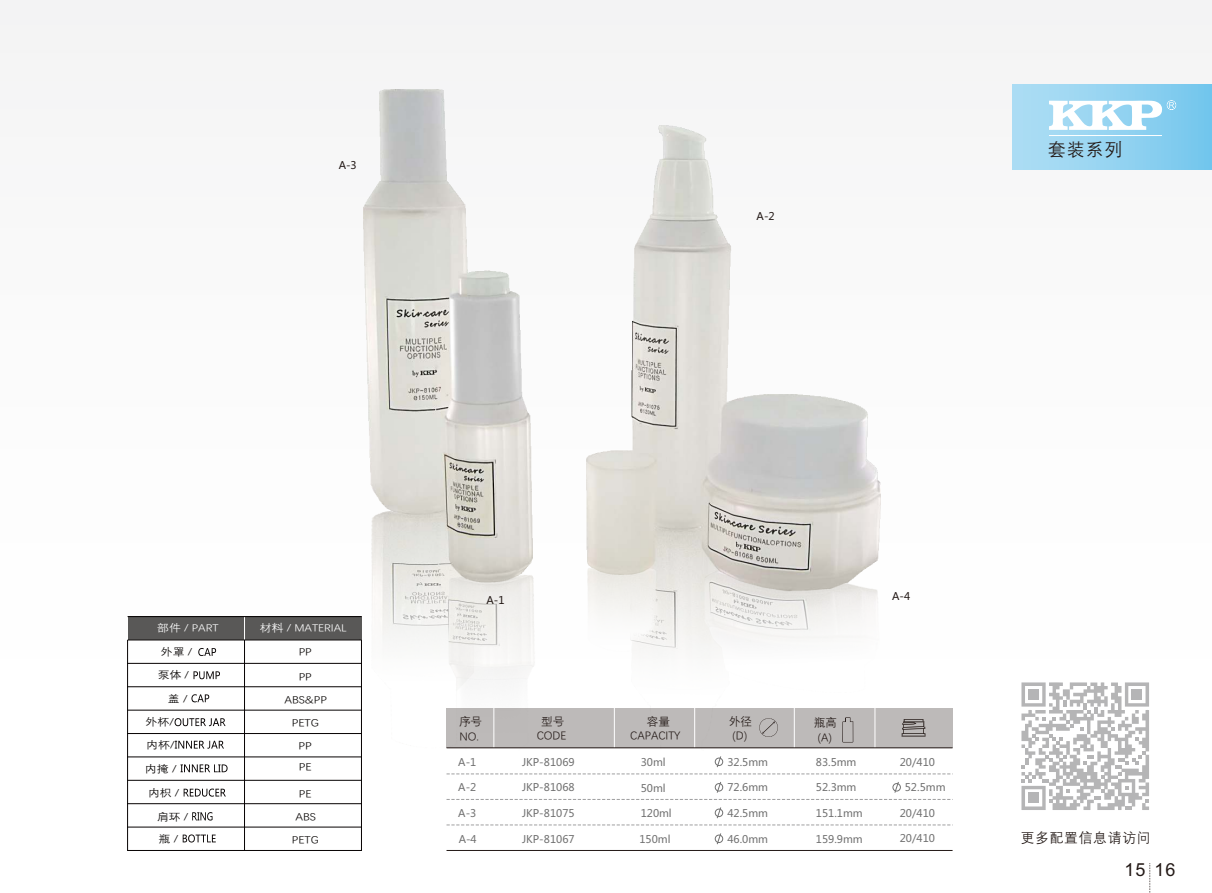
<style>
.page{position:relative;width:1212px;height:893px;background:#fff}
.page>*{position:absolute;margin:0;border:0;box-sizing:border-box;transform-origin:0 0}
.t1{font:18px "Dengxian";color:#231916}
.t2{font:18px "Arial";color:#231916}
.t3{font:13.8px "Dengxian";letter-spacing:.055em;color:#231916}
.t4{font:11.55px/14.7px "Dengxian";color:#231916;text-align:center}
.t5{font:10.5px "Microsoft Ya Hei";color:#717171}
.t6{font:10.5px "Dengxian";color:#070403;scale:1.14 1}
.t7{font:10.5px "Microsoft Ya Hei";color:#231916}
.t8{font:10.5px/21.6px "Dengxian";color:#070403;scale:1.16 1}
.t9{font:10.35px "Dengxian";color:#fff;scale:1.14 1}
.t10{font:10.35px "Dengxian";letter-spacing:.01em;color:#070403;scale:1.14 1}
.t11{font:10.35px "Dengxian";letter-spacing:.01em;color:#070403;scale:1.16 1}
</style>
<div class="page">
<div style="left:128px;top:617px;width:233px;height:23px;background:#595857"></div>
<hr style="left:127px;top:640px;width:1px;height:210px;background:#060202">
<hr style="left:361px;top:640px;width:1px;height:210px;background:#060202">
<hr style="left:128px;top:663px;width:233px;height:1px;background:#060202">
<hr style="left:244px;top:640px;width:1px;height:210px;background:#060202">
<svg style="left:183px;top:834px;width:33px;height:8px"></svg>
<svg style="left:184px;top:788px;width:42px;height:9px"></svg>
<svg style="left:244px;top:617px;width:1px;height:23px"></svg>
<hr style="left:128px;top:616px;width:233px;height:1px;background:#060202">
<svg style="left:191px;top:694px;width:18px;height:8px"></svg>
<svg style="left:193px;top:671px;width:27px;height:8px"></svg>
<svg style="left:198px;top:648px;width:18px;height:8px"></svg>
<hr style="left:128px;top:640px;width:233px;height:1px;background:#060202">
<hr style="left:128px;top:686px;width:233px;height:1px;background:#060202">
<hr style="left:128px;top:780px;width:233px;height:1px;background:#060202">
<hr style="left:128px;top:803px;width:233px;height:1px;background:#060202">
<hr style="left:128px;top:850px;width:233px;height:1px;background:#060202">
<img style="left:363px;top:90px;width:518px;height:659px">
<svg style="left:175px;top:718px;width:51px;height:8px"></svg>
<svg style="left:175px;top:741px;width:49px;height:8px"></svg>
<svg style="left:181px;top:764px;width:47px;height:8px"></svg>
<hr style="left:128px;top:710px;width:233px;height:1px;background:#060202">
<hr style="left:128px;top:733px;width:233px;height:1px;background:#060202">
<hr style="left:128px;top:757px;width:233px;height:1px;background:#060202">
<hr style="left:128px;top:827px;width:233px;height:1px;background:#060202">
<svg style="left:192px;top:812px;width:20px;height:8px"></svg>
<div style="left:1012px;top:84px;width:200px;height:86px;background:linear-gradient(to right,#b1dff4,#75c7ed)"></div>
<svg style="left:1049px;top:100px;width:127px;height:30px"></svg>
<hr style="left:1049px;top:135px;width:113px;height:1px;background:#fff">
<div style="left:446px;top:708px;width:506px;height:40px;background:#bdbab9"></div>
<svg style="left:902px;top:719px;width:23px;height:17px"></svg>
<svg style="left:842px;top:717px;width:11px;height:25px"></svg>
<hr style="left:614px;top:708px;width:1px;height:40px;background:#fff">
<hr style="left:694px;top:708px;width:1px;height:40px;background:#fff">
<hr style="left:494px;top:708px;width:1px;height:40px;background:#fff">
<svg style="left:759px;top:718px;width:19px;height:19px"></svg>
<hr style="left:794px;top:708px;width:1px;height:40px;background:#fff">
<hr style="left:875px;top:708px;width:1px;height:40px;background:#fff">
<hr style="left:446px;top:747px;width:506px;height:1px;background:#231916">
<svg style="left:446px;top:774px;width:505px;height:1px"></svg>
<hr style="left:446px;top:850px;width:506px;height:1px;background:#231916">
<svg style="left:446px;top:825px;width:505px;height:1px"></svg>
<div style="left:715px;top:758px;width:8px;height:8px;border:1px solid #717171;border-radius:50%"></div>
<svg style="left:716px;top:756px;width:6px;height:12px"></svg>
<div style="left:715px;top:835px;width:8px;height:8px;border:1px solid #717171;border-radius:50%"></div>
<svg style="left:716px;top:833px;width:6px;height:12px"></svg>
<div style="left:715px;top:809px;width:8px;height:8px;border:1px solid #717171;border-radius:50%"></div>
<svg style="left:716px;top:807px;width:6px;height:12px"></svg>
<svg style="left:446px;top:782px;width:505px;height:18px"></svg>
<svg style="left:1021px;top:682px;width:128px;height:128px"></svg>
<svg style="left:1149px;top:863px;width:1px;height:30px"></svg>
<p class="t7" style="left:339px;top:161px;width:20px">A-3</p>
<p class="t7" style="left:757px;top:212px;width:20px">A-2</p>
<h1 class="t1" style="left:1048px;top:141px;width:76px">套装系列</h1>
<p class="t9" style="left:157px;top:623px;width:55px">部件 / PART</p>
<p class="t9" style="left:260px;top:623px;width:78px">材料 / MATERIAL</p>
<p class="t10" style="left:161px;top:647px;width:29px">外罩 /</p>
<p class="t10" style="left:158px;top:670px;width:29px">泵体 /</p>
<p class="t6" style="left:299px;top:646px;width:13px">PP</p>
<p class="t6" style="left:299px;top:671px;width:13px">PP</p>
<p class="t10" style="left:168px;top:693px;width:19px">盖 /</p>
<p class="t6" style="left:284px;top:694px;width:39px">ABS&amp;PP</p>
<p class="t11" style="left:146px;top:717px;width:26px">外杯/</p>
<p class="t8" style="left:292px;top:712px;width:25px">PETG</p>
<p class="t8" style="left:299px;top:735px;width:13px">PP<br>PE</p>
<p class="t11" style="left:146px;top:739px;width:26px">内杯/</p>
<p class="t11" style="left:145px;top:763px;width:29px">内掩 /</p>
<p class="t10" style="left:157px;top:811px;width:29px">肩环 /</p>
<p class="t6" style="left:295px;top:811px;width:19px">ABS</p>
<p class="t10" style="left:148px;top:787px;width:29px">内枳 /</p>
<p class="t6" style="left:299px;top:788px;width:13px">PE</p>
<p class="t10" style="left:159px;top:833px;width:19px">瓶 /</p>
<p class="t6" style="left:292px;top:834px;width:25px">PETG</p>
<p class="t7" style="left:486px;top:595px;width:20px">A-1</p>
<p class="t7" style="left:892px;top:591px;width:20px">A-4</p>
<p class="t4" style="left:459px;top:714px;width:25px;text-align:left">序号<br>NO.</p>
<p class="t4" style="left:537px;top:714px;width:31px">型号<br>CODE</p>
<p class="t4" style="left:630px;top:714px;width:52px">容量<br>CAPACITY</p>
<p class="t4" style="left:729px;top:714px;width:25px;text-align:left">外径(D)</p>
<p class="t4" style="left:814px;top:715px;width:25px">瓶⾼ (A)</p>
<p class="t5" style="left:727px;top:757px;width:42px">32.5mm</p>
<p class="t5" style="left:900px;top:757px;width:37px">20/410</p>
<p class="t5" style="left:522px;top:757px;width:54px">JKP-81069</p>
<p class="t5" style="left:641px;top:757px;width:26px">30ml</p>
<p class="t5" style="left:458px;top:757px;width:20px">A-1</p>
<p class="t5" style="left:816px;top:757px;width:42px">83.5mm</p>
<p class="t5" style="left:458px;top:783px;width:20px">A-2</p>
<p class="t5" style="left:522px;top:783px;width:54px">JKP-81068</p>
<p class="t5" style="left:641px;top:783px;width:26px">50ml</p>
<p class="t5" style="left:816px;top:783px;width:42px">52.3mm</p>
<p class="t5" style="left:458px;top:808px;width:20px">A-3</p>
<p class="t5" style="left:522px;top:808px;width:54px">JKP-81075</p>
<p class="t5" style="left:641px;top:808px;width:33px">120ml</p>
<p class="t5" style="left:816px;top:808px;width:48px">151.1mm</p>
<p class="t5" style="left:727px;top:783px;width:42px">72.6mm</p>
<p class="t5" style="left:727px;top:808px;width:42px">42.5mm</p>
<p class="t5" style="left:905px;top:783px;width:42px">52.5mm</p>
<p class="t5" style="left:900px;top:808px;width:37px">20/410</p>
<p class="t5" style="left:459px;top:834px;width:20px">A-4</p>
<p class="t5" style="left:522px;top:834px;width:54px">JKP-81067</p>
<p class="t5" style="left:639px;top:834px;width:33px">150ml</p>
<p class="t5" style="left:727px;top:834px;width:42px">46.0mm</p>
<p class="t5" style="left:816px;top:834px;width:48px">159.9mm</p>
<p class="t5" style="left:900px;top:834px;width:37px">20/410</p>
<h2 class="t3" style="left:1021px;top:831px;width:131px">更多配置信息请访问</h2>
<h1 class="t2" style="left:1124px;top:863px;width:53px">15 16</h1>
</div>
